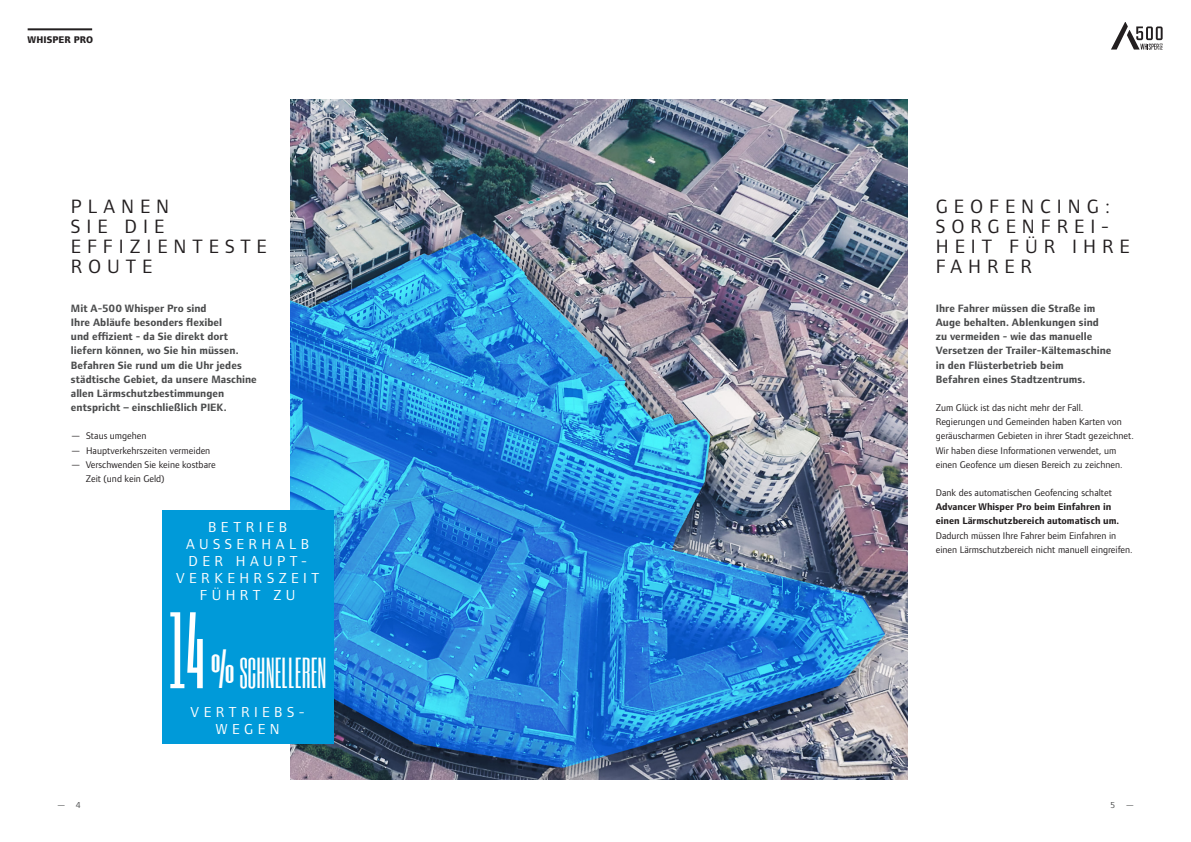
<style>
.page{position:relative;width:1191px;height:842px;background:#fff}
.page>*{position:absolute;margin:0;border:0;box-sizing:border-box;transform-origin:0 0}
.ADVANCER_Tussen{font:36px "Six Caps";color:#fff}
.ADVANCER_Titel{font:20px/20px "Foundry Form Sans";letter-spacing:.3em;color:#231f20}
.ADVANCER_Tussen-2{font:15px/17px "Foundry Form Sans";letter-spacing:.295em;color:#fff;text-align:center}
.ADVANCER_Body{font:700 11px/14.2px "Foundry Form Sans";letter-spacing:.005em;color:#4b4c4d}
.ADVANCER_Body-2{font:10px/14.2px "Foundry Form Sans";color:#231f20}
.t1{font:800 10px "Foundry Form Sans";letter-spacing:.01em;color:#231f20}
.t2{font:9px "Foundry Form Sans";color:#4b4c4d}
.s1{font-size:90px}
.s2{font-size:45px}
.s3{font-weight:700}
</style>
<div class="page">
<hr style="left:28px;top:28px;width:64px;height:2px;background:#231f20">
<svg style="left:1111px;top:22px;width:51px;height:28px"></svg>
<img style="left:291px;top:99px;width:616px;height:681px">
<div style="left:162px;top:510px;width:171px;height:234px;background:#009ad9"></div>
<p class="t1" style="left:28px;top:34px;width:67px">WHISPER PRO</p>
<p class="ADVANCER_Titel" style="left:71px;top:196px;width:197px">PLANEN<br>SIE DIE<br>EFFIZIENTESTE<br>ROUTE</p>
<p class="ADVANCER_Body" style="left:71px;top:301px;width:187px">Mit A-500 Whisper Pro sind<br>Ihre Abläufe besonders flexibel<br>und effizient - da Sie direkt dort liefern können, wo Sie hin müssen.<br>Befahren Sie rund um die Uhr jedes städtische Gebiet, da unsere Maschine allen Lärmschutzbestimmungen entspricht – einschließlich PIEK.</p>
<p class="ADVANCER_Body-2" style="left:71px;top:429px;width:77px">— Staus umgehen</p>
<p class="ADVANCER_Body-2" style="left:71px;top:443px;width:141px">— Hauptverkehrszeiten vermeiden</p>
<p class="ADVANCER_Body-2" style="left:86px;top:457px;width:131px;text-indent:-15px">— Verschwenden Sie keine kostbare<br>Zeit (und kein Geld)</p>
<p class="ADVANCER_Tussen-2" style="left:176px;top:519px;width:145px">BETRIEB<br>AUSSERHALB<br>DER HAUPT-<br>VERKEHRSZEIT<br>FÜHRT ZU</p>
<p class="ADVANCER_Tussen" style="left:169px;top:648px;width:159px"><span class="s1">14</span> <span class="s2">%</span> SCHNELLEREN</p>
<p class="ADVANCER_Tussen-2" style="left:191px;top:703px;width:114px">VERTRIEBS-<br>WEGEN</p>
<p class="ADVANCER_Titel" style="left:935px;top:196px;width:195px">GEOFENCING:<br>SORGENFREI-<br>HEIT FÜR IHRE<br>FAHRER</p>
<p class="ADVANCER_Body" style="left:935px;top:301px;width:177px">Ihre Fahrer müssen die Straße im<br>Auge behalten. Ablenkungen sind zu vermeiden - wie das manuelle<br>Versetzen der Trailer-Kältemaschine in den Flüsterbetrieb beim<br>Befahren eines Stadtzentrums.</p>
<p class="ADVANCER_Body-2" style="left:935px;top:401px;width:200px">Zum Glück ist das nicht mehr der Fall.<br>Regierungen und Gemeinden haben Karten von geräuscharmen Gebieten in ihrer Stadt gezeichnet.<br>Wir haben diese Informationen verwendet, um einen Geofence um diesen Bereich zu zeichnen.</p>
<p class="ADVANCER_Body-2" style="left:935px;top:486px;width:198px">Dank des automatischen Geofencing schaltet <span class="s3">Advancer Whisper Pro beim Einfahren in einen Lärmschutzbereich automatisch um.<br></span>Dadurch müssen Ihre Fahrer beim Einfahren in einen Lärmschutzbereich nicht manuell eingreifen.</p>
<p class="t2" style="left:57px;top:800px;width:25px">— 4</p>
<p class="t2" style="left:1110px;top:800px;width:25px">5 —</p>
</div>
